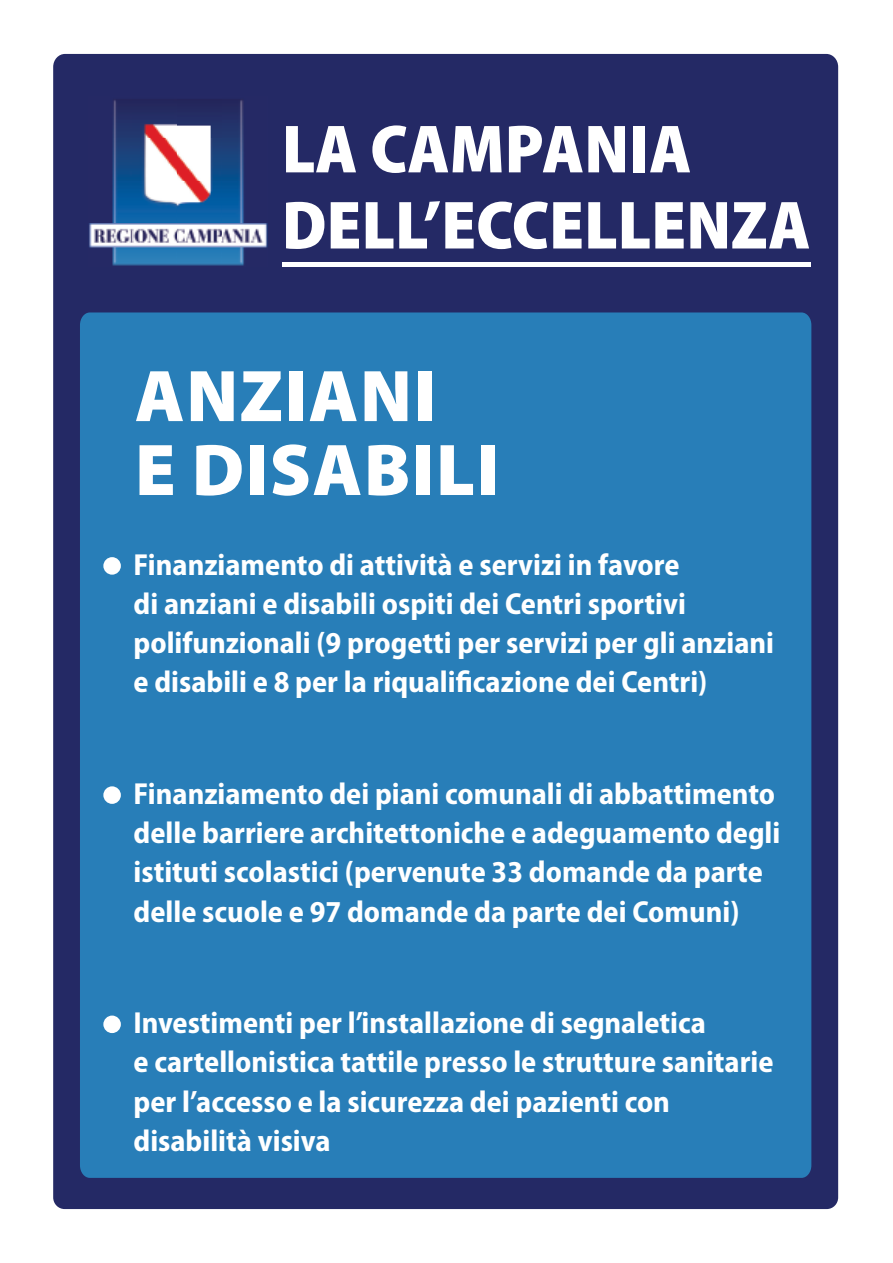
<style>
.page{position:relative;width:893px;height:1263px;background:#fff}
.page>*{position:absolute;margin:0;border:0;box-sizing:border-box;transform-origin:0 0}
.t1{font:900 73.8px/73.9px "Myriad Pro";letter-spacing:.02em;color:#fff}
.t2{font:900 semi-condensed 68.7px/76.1px "Myriad Pro";color:#fff}
.t3{font:700 semi-condensed 30.45px/39.3px "Myriad Pro";color:#fff}
</style>
<div class="page">
<div style="left:53px;top:54px;width:785px;height:1155px;background:#242965"></div>
<img style="left:88px;top:96px;width:179px;height:171px">
<hr style="left:282px;top:263px;width:528px;height:4px;background:#fff">
<div style="left:80px;top:312px;width:731px;height:866px;background:#287eb8"></div>
<div style="left:103px;top:557px;width:18px;height:18px;background:#fff;border-radius:50%"></div>
<div style="left:103px;top:786px;width:18px;height:18px;background:#fff;border-radius:50%"></div>
<div style="left:103px;top:1015px;width:18px;height:18px;background:#fff;border-radius:50%"></div>
<h2 class="t2" style="left:282px;top:109px;width:530px">LA CAMPANIA<br>DELL’ECCELLENZA</h2>
<h1 class="t1" style="left:135px;top:356px;width:365px">ANZIANI<br>E DISABILI</h1>
<p class="t3" style="left:134px;top:544px;width:642px">Finanziamento di attività e servizi in favore<br>di anziani e disabili ospiti dei Centri sportivi polifunzionali (9 progetti per servizi per gli anziani e disabili e 8 per la riqualificazione dei Centri)</p>
<p class="t3" style="left:134px;top:773px;width:648px">Finanziamento dei piani comunali di abbattimento delle barriere architettoniche e adeguamento degli istituti scolastici (pervenute 33 domande da parte delle scuole e 97 domande da parte dei Comuni)</p>
<p class="t3" style="left:134px;top:1002px;width:642px">Investimenti per l’installazione di segnaletica<br>e cartellonistica tattile presso le strutture sanitarie per l’accesso e la sicurezza dei pazienti con disabilità visiva</p>
</div>
